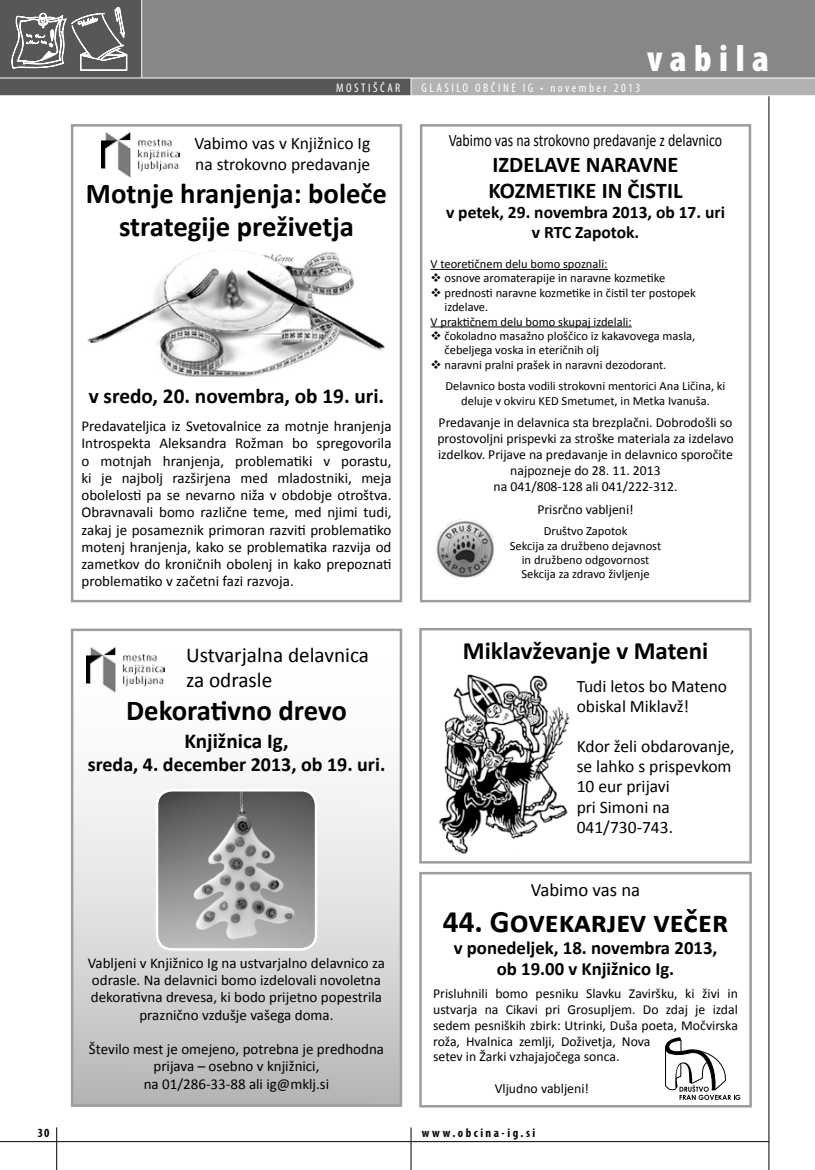
<style>
.page{position:relative;width:815px;height:1170px;background:#fff}
.page>*{position:absolute;margin:0;border:0;box-sizing:border-box;transform-origin:0 0}
.t1{font:900 condensed 37.5px "Myriad Pro";letter-spacing:.2em;color:#fff}
.t2{font:700 31.25px "Calibri";color:#000}
.t3{font:700 28.75px/33.1px "Calibri";color:#000;text-align:center}
.t4{font:700 25px "Calibri";color:#000}
.t5{font:700 22.5px/25.9px "Calibri";color:#000}
.t6{font:700 21.25px "Calibri";color:#000}
.t7{font:21.25px/24.4px "Calibri";color:#000}
.t8{font:700 20px "Calibri";color:#000}
.t9{font:700 18.75px/21.5px "Calibri";color:#000;text-align:center}
.t10{font:18.75px "Calibri";color:#000}
.t11{font:17.5px/20.1px "Calibri";color:#000}
.t12{font:700 17.5px/20.1px "Calibri";color:#000;text-align:center}
.t13{font:17.5px "Calibri";color:#000;scale:.8 1}
.t14{font:15px/17.2px "Calibri";color:#000;text-align:center}
.t15{font:13.75px/15.8px "Calibri";color:#000;text-align:center}
.t16{font:12.5px/14.4px "Calibri";color:#000}
.t17{font:condensed 12.5px "Myriad Pro";letter-spacing:.2em;color:#fff}
.t18{font:700 condensed 12.5px "Myriad Pro";letter-spacing:.2em;color:#000}
</style>
<div class="page">
<div style="left:142px;top:0;width:673px;height:78px;background:#878787"></div>
<div style="left:0;top:0;width:142px;height:78px;background:#575756"></div>
<svg style="left:12px;top:7px;width:116px;height:64px"></svg>
<hr style="left:0;top:1141px;width:769px;height:1px;background:#000">
<hr style="left:411px;top:1127px;width:1px;height:42px;background:#000">
<hr style="left:141px;top:0;width:1px;height:78px;background:#fff">
<hr style="left:769px;top:93px;width:1px;height:1076px;background:#000">
<div style="left:0;top:78px;width:411px;height:18px;background:#575756"></div>
<div style="left:411px;top:78px;width:404px;height:18px;background:#b3b2b2"></div>
<hr style="left:0;top:95px;width:815px;height:1px;background:#fff">
<hr style="left:0;top:78px;width:815px;height:1px;background:#fff">
<svg style="left:411px;top:78px;width:1px;height:18px"></svg>
<hr style="left:56px;top:1127px;width:1px;height:42px;background:#000">
<div style="left:71px;top:124px;width:331px;height:478px;background:#fff;border:2px solid #9d9d9c"></div>
<div style="left:420px;top:124px;width:331px;height:478px;background:#fff;border:2px solid #9d9d9c"></div>
<div style="left:419px;top:628px;width:333px;height:235px;background:#fff;border:2px solid #9d9d9c"></div>
<div style="left:419px;top:871px;width:333px;height:236px;background:#fff;border:2px solid #9d9d9c"></div>
<div style="left:72px;top:629px;width:329px;height:476px;background:linear-gradient(to bottom,#fff,#bebebe)"></div>
<div style="left:71px;top:628px;width:331px;height:478px;border:2px solid #9d9d9c"></div>
<img style="left:87px;top:250px;width:298px;height:128px">
<img style="left:157px;top:790px;width:159px;height:159px">
<div style="left:156px;top:789px;width:161px;height:161px;border:2px solid #fff;border-radius:15px"></div>
<hr style="left:431px;top:269px;width:177px;height:1px;background:#000">
<hr style="left:431px;top:326px;width:201px;height:1px;background:#000">
<img style="left:436px;top:519px;width:59px;height:59px">
<div style="left:79px;top:639px;width:92px;height:59px;background:#fff"></div>
<img style="left:87px;top:646px;width:78px;height:46px">
<div style="left:94px;top:125px;width:92px;height:59px;background:#fff"></div>
<img style="left:102px;top:131px;width:77px;height:46px">
<img style="left:439px;top:674px;width:131px;height:180px">
<svg style="left:665px;top:1037px;width:75px;height:62px"></svg>
<p class="t18" style="left:38px;top:1124px;width:13px">30</p>
<h1 class="t1" style="left:647px;top:37px;width:123px">vabila</h1>
<p class="t17" style="left:336px;top:80px;width:66px">MOSTIŠČAR</p>
<p class="t17" style="left:422px;top:80px;width:220px">GLASILO OBČINE IG • november 2013</p>
<p class="t11" style="left:194px;top:133px;width:177px">Vabimo vas v Knjižnico Ig na strokovno predavanje</p>
<h3 class="t3" style="left:86px;top:176px;width:303px">Motnje hranjenja: boleče strategije preživetja</h3>
<h3 class="t6" style="left:89px;top:382px;width:297px">v sredo, 20. novembra, ob 19. uri.</h3>
<p class="t14" style="left:81px;top:417px;width:312px;text-align:justify">Predavateljica iz Svetovalnice za motnje hranjenja Introspekta Aleksandra Rožman bo spregovorila o motnjah hranjenja, problematiki v porastu, ki je najbolj razširjena med mladostniki, meja obolelosti pa se nevarno niža v obdobje otroštva.<br>Obravnavali bomo različne teme, med njimi tudi, zakaj je posameznik primoran razviti problematiko motenj hranjenja, kako se problematika razvija od zametkov do kroničnih obolenj in kako prepoznati problematiko v začetni fazi razvoja.</p>
<h3 class="t7" style="left:186px;top:642px;width:185px">Ustvarjalna delavnica za odrasle</h3>
<h3 class="t3" style="left:126px;top:693px;width:222px">Dekorativno drevo</h3>
<h3 class="t6" style="left:184px;top:727px;width:106px">Knjižnica Ig,</h3>
<h3 class="t8" style="left:88px;top:751px;width:299px">sreda, 4. december 2013, ob 19. uri.</h3>
<p class="t14" style="left:88px;top:953px;width:299px">Vabljeni v Knjižnico Ig na ustvarjalno delavnico za odrasle. Na delavnici bomo izdelovali novoletna dekorativna drevesa, ki bodo prijetno popestrila praznično vzdušje vašega doma.</p>
<p class="t14" style="left:89px;top:1039px;width:297px">Število mest je omejeno, potrebna je predhodna prijava – osebno v knjižnici,<br>na 01/286-33-88 ali ig@mklj.si</p>
<p class="t13" style="left:449px;top:129px;width:343px">Vabimo vas na strokovno predavanje z delavnico</p>
<h3 class="t5" style="left:489px;top:151px;width:195px">IZDELAVE NARAVNE<br>KOZMETIKE IN ČISTIL</h3>
<p class="t12" style="left:446px;top:202px;width:280px">v petek, 29. novembra 2013, ob 17. uri v RTC Zapotok.</p>
<p class="t16" style="left:431px;top:256px;width:179px">V teoretičnem delu bomo spoznali:</p>
<p class="t16" style="left:431px;top:270px;width:236px">❖ osnove aromaterapije in naravne kozmetike</p>
<p class="t16" style="left:431px;top:285px;width:267px">❖ prednosti naravne kozmetike in čistil ter postopek</p>
<p class="t16" style="left:444px;top:299px;width:45px">izdelave.</p>
<p class="t16" style="left:431px;top:313px;width:203px">V praktičnem delu bomo skupaj izdelali:</p>
<p class="t16" style="left:444px;top:328px;width:252px;text-indent:-14px">❖ čokoladno masažno ploščico iz kakavovega masla, čebeljega voska in eteričnih olj</p>
<p class="t16" style="left:446px;top:353px;width:281px;line-height:21.5px;text-indent:-15px">❖ naravni pralni prašek in naravni dezodorant.<br>Delavnico bosta vodili strokovni mentorici Ana Ličina, ki</p>
<p class="t16" style="left:461px;top:392px;width:250px">deluje v okviru KED Smetumet, in Metka Ivanuša.</p>
<p class="t15" style="left:437px;top:414px;width:298px">Predavanje in delavnica sta brezplačni. Dobrodošli so prostovoljni prispevki za stroške materiala za izdelavo izdelkov. Prijave na predavanje in delavnico sporočite najpozneje do 28. 11. 2013<br>na 041/808-128 ali 041/222-312.</p>
<p class="t15" style="left:537px;top:500px;width:98px">Prisrčno vabljeni!</p>
<p class="t16" style="left:510px;top:523px;width:153px;text-align:center">Društvo Zapotok<br>Sekcija za družbeno dejavnost in družbeno odgovornost<br>Sekcija za zdravo življenje</p>
<h3 class="t4" style="left:463px;top:634px;width:247px">Miklavževanje v Mateni</h3>
<p class="t11" style="left:577px;top:675px;width:152px">Tudi letos bo Mateno obiskal Miklavž!</p>
<p class="t11" style="left:577px;top:735px;width:159px">Kdor želi obdarovanje, se lahko s prispevkom<br>10 eur prijavi<br>pri Simoni na<br>041/730-743.</p>
<p class="t10" style="left:531px;top:878px;width:111px">Vabimo vas na</p>
<h2 class="t2" style="left:443px;top:901px;width:287px">44. Govekarjev večer</h2>
<p class="t9" style="left:454px;top:936px;width:265px">v ponedeljek, 18. novembra 2013, ob 19.00 v Knjižnico Ig.</p>
<p class="t15" style="left:433px;top:985px;width:306px;text-align:left">Prisluhnili bomo pesniku Slavku Zaviršku, ki živi in ustvarja na Cikavi pri Grosupljem. Do zdaj je izdal sedem pesniških zbirk: Utrinki, Duša poeta, Močvirska roža, Hvalnica zemlji, Doživetja, Nova<br>setev in Žarki vzhajajočega sonca.</p>
<p class="t15" style="left:495px;top:1079px;width:96px">Vljudno vabljeni!</p>
<p class="t18" style="left:422px;top:1124px;width:115px">www.obcina-ig.si</p>
</div>
